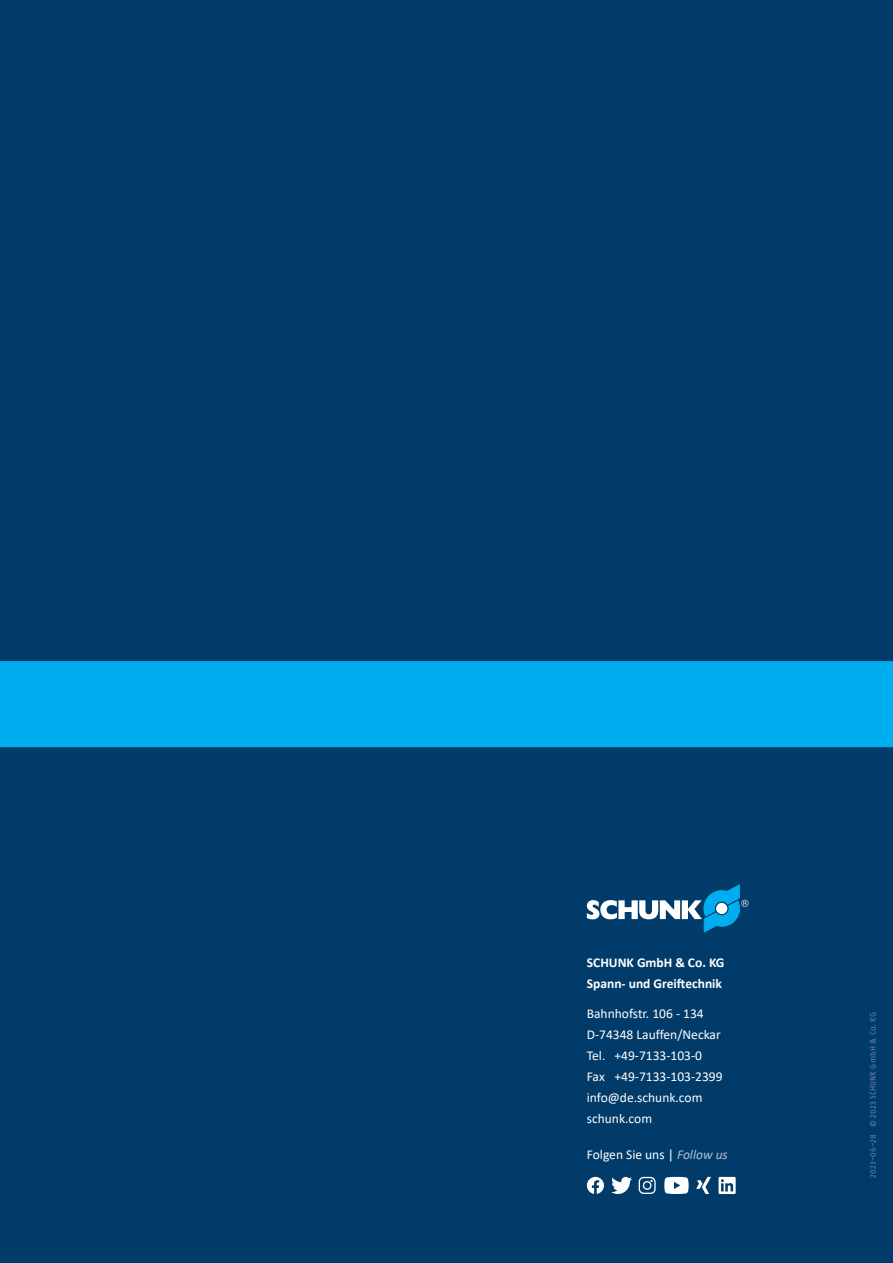
<style>
.page{position:relative;width:893px;height:1263px;background:#003b69}
.page>*{position:absolute;margin:0;border:0;box-sizing:border-box;transform-origin:0 0}
.t1{font:13.5px/21px "Calibri";color:#fff}
.t2{font:700 13.5px/21px "Calibri";color:#fff}
.t3{font:8.25px "SCHUNK Fago Pro";letter-spacing:.01em;color:#6483a8}
.s1{font-style:italic;color:#b4c1d6}
</style>
<div class="page">
<div style="left:0;top:661px;width:893px;height:86px;background:#00aeef"></div>
<svg style="left:587px;top:884px;width:161px;height:48px"></svg>
<svg style="left:639px;top:1177px;width:17px;height:17px"></svg>
<svg style="left:696px;top:1177px;width:15px;height:17px"></svg>
<svg style="left:719px;top:1177px;width:17px;height:17px"></svg>
<svg style="left:611px;top:1177px;width:21px;height:17px"></svg>
<svg style="left:664px;top:1177px;width:25px;height:17px"></svg>
<svg style="left:587px;top:1177px;width:17px;height:17px"></svg>
<p class="t2" style="left:587px;top:952px;width:139px">SCHUNK GmbH &amp; Co. KG<br>Spann- und Greiftechnik</p>
<p class="t1" style="left:587px;top:1002px;width:137px">Bahnhofstr. 106 - 134<br>D-74348 Lauffen/Neckar<br>Tel. +49-7133-103-0<br>Fax +49-7133-103-2399 info@de.schunk.com schunk.com</p>
<p class="t1" style="left:587px;top:1143px;width:143px">Folgen Sie uns | <span class="s1">Follow us</span></p>
<p class="t3" style="left:868px;top:1178px;width:167px;rotate:-90deg">2023-06-28 © 2023 SCHUNK GmbH &amp; Co. KG</p>
</div>
